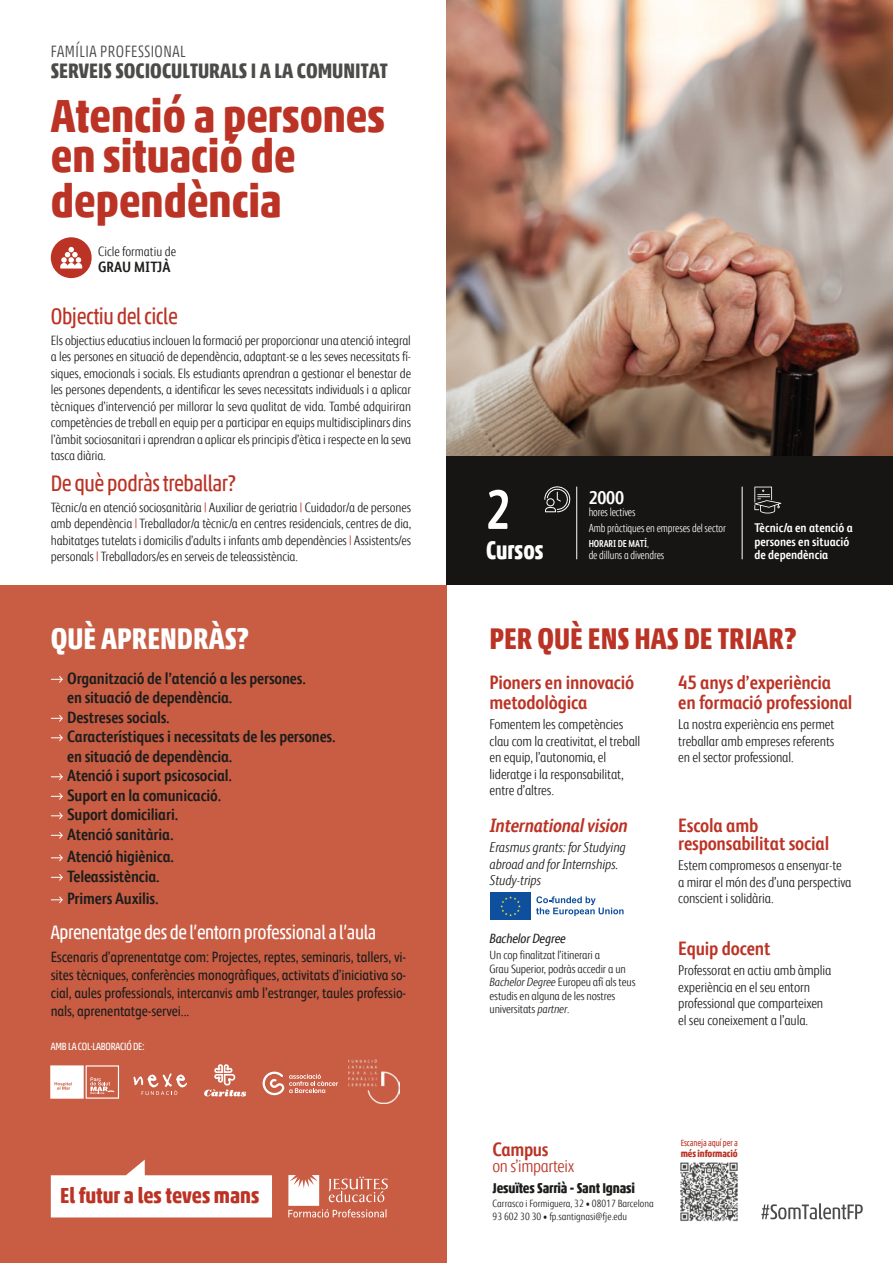
<style>
.page{position:relative;width:893px;height:1263px;background:#fff}
.page>*{position:absolute;margin:0;border:0;box-sizing:border-box;transform-origin:0 0}
.t1{font:700 55.65px "FS Albert Narrow";color:#fff;scale:.9 1}
.t2{font:700 condensed 46.5px/40.5px "Akko Pro";color:#bb3325}
.t3{font:700 condensed 30px "Akko Pro";color:#bb3325}
.t4{font:700 condensed 30px "Akko Pro";color:#fff}
.t5{font:700 condensed 25.5px "Akko Pro";color:#fff;scale:.9 1}
.t6{font:condensed 22.5px "Akko Pro";letter-spacing:-.02em;color:#bb3325}
.t7{font:700 condensed 21.75px "Akko Pro";color:#bb3325}
.t8{font:700 condensed 21px "Akko Pro";color:#4b4b4a}
.t9{font:700 19.5px/19.5px "FS Albert Narrow";letter-spacing:-.01em;color:#bb3325}
.t10{font:condensed 19.5px "Akko Pro";letter-spacing:-.02em;color:#fff}
.t11{font:italic 700 19.5px "FS Albert Narrow";letter-spacing:-.01em;color:#bb3325}
.t12{font:700 18.6px "FS Albert Narrow";color:#fff}
.t13{font:300 18px "FS Albert Narrow";letter-spacing:-.02em;color:#bb3325}
.t14{font:700 16.5px/19.5px "FS Albert Narrow";letter-spacing:-.01em;color:#1d1d1b}
.t15{font:300 condensed 16.5px "Akko Pro";letter-spacing:.03em;color:#4b4b4a}
.t16{font:15px/18px "FS Albert Narrow";letter-spacing:-.01em;color:#1d1d1b;text-align:justify}
.t17{font:700 15px "FS Albert Narrow";color:#1d1d1b}
.t18{font:300 14.25px/16.5px "FS Albert Narrow";letter-spacing:-.01em;color:#1d1d1b}
.t19{font:italic 300 14.25px/16.5px "FS Albert Narrow";letter-spacing:-.01em;color:#1d1d1b}
.t20{font:700 condensed 14.25px "Akko Pro";letter-spacing:-.01em;color:#1d1d1b}
.t21{font:300 13.5px/16.5px "FS Albert Narrow";letter-spacing:-.01em;color:#1d1d1b;text-align:justify}
.t22{font:italic 13.5px "FS Albert Narrow";letter-spacing:-.01em;color:#1d1d1b}
.t23{font:700 12.6px/13.5px "FS Albert Narrow";color:#fff}
.t24{font:300 12px/13.5px "FS Albert Narrow";letter-spacing:-.01em;color:#1d1d1b}
.t25{font:300 11.85px/15.9px "FS Albert Narrow";letter-spacing:-.01em;color:#fff;scale:.9 1}
.t26{font:300 10.5px/12.6px "FS Albert Narrow";color:#1d1d1b}
.t27{font:condensed 10.5px "Akko Pro";letter-spacing:-.02em;color:#fff}
.t28{font:700 10.2px "FS Albert Narrow";letter-spacing:-.01em;color:#fff;scale:.9 1}
.t29{font:700 condensed 9.9px "Akko Pro";letter-spacing:-.01em;color:#bb3325}
.t30{font:condensed 9px "Akko Pro";letter-spacing:-.01em;color:#bb3325;scale:.96 1}
.s1{color:#fff}
.s2{color:#bb3325}
.s3{font-weight:300}
.s4{font-style:italic}
</style>
<div class="page">
<img style="left:446px;top:0;width:447px;height:456px">
<div style="left:0;top:585px;width:446px;height:678px;background:#c85d44"></div>
<div style="left:51px;top:237px;width:41px;height:41px;background:#bb3325;border-radius:50%"></div>
<svg style="left:60px;top:247px;width:22px;height:21px"></svg>
<svg style="left:51px;top:676px;width:12px;height:7px"></svg>
<svg style="left:51px;top:715px;width:12px;height:7px"></svg>
<svg style="left:51px;top:734px;width:12px;height:8px"></svg>
<svg style="left:51px;top:773px;width:12px;height:8px"></svg>
<svg style="left:51px;top:793px;width:12px;height:7px"></svg>
<svg style="left:51px;top:812px;width:12px;height:8px"></svg>
<svg style="left:51px;top:832px;width:12px;height:7px"></svg>
<svg style="left:51px;top:854px;width:12px;height:8px"></svg>
<svg style="left:51px;top:874px;width:12px;height:7px"></svg>
<svg style="left:51px;top:896px;width:12px;height:8px"></svg>
<svg style="left:490px;top:892px;width:41px;height:1px"></svg>
<div style="left:490px;top:893px;width:41px;height:27px;background:#0e4f9e"></div>
<svg style="left:500px;top:896px;width:21px;height:20px"></svg>
<svg style="left:536px;top:896px;width:88px;height:20px"></svg>
<div style="left:446px;top:456px;width:447px;height:129px;background:#161513"></div>
<svg style="left:544px;top:486px;width:27px;height:26px"></svg>
<svg style="left:754px;top:487px;width:27px;height:26px"></svg>
<hr style="left:576px;top:487px;width:1px;height:72px;background:#fff">
<hr style="left:742px;top:487px;width:1px;height:72px;background:#fff">
<svg style="left:51px;top:1159px;width:221px;height:58px"></svg>
<img style="left:680px;top:1162px;width:58px;height:60px">
<svg style="left:761px;top:1203px;width:102px;height:16px"></svg>
<svg style="left:288px;top:1175px;width:100px;height:42px"></svg>
<svg style="left:263px;top:1071px;width:75px;height:24px"></svg>
<svg style="left:133px;top:1073px;width:54px;height:22px"></svg>
<svg style="left:50px;top:1065px;width:69px;height:34px"></svg>
<svg style="left:204px;top:1064px;width:43px;height:33px"></svg>
<img style="left:349px;top:1060px;width:50px;height:43px">
<p class="t15" style="left:51px;top:41px;width:136px">FAMÍLIA PROFESSIONAL</p>
<h3 class="t8" style="left:51px;top:58px;width:339px">SERVEIS SOCIOCULTURALS I A LA COMUNITAT</h3>
<h2 class="t2" style="left:51px;top:95px;width:336px">Atenció a persones en situació de</h2>
<h2 class="t2" style="left:51px;top:180px;width:232px">dependència</h2>
<p class="t21" style="left:98px;top:242px;width:80px">Cicle formatiu de</p>
<p class="t17" style="left:98px;top:256px;width:74px">GRAU MITJÀ</p>
<h3 class="t6" style="left:51px;top:302px;width:129px">Objectiu del cicle</h3>
<p class="t21" style="left:51px;top:331px;width:362px">Els objectius educatius inclouen la formació per proporcionar una atenció integral a les persones en situació de dependència, adaptant-se a les seves necessitats fí&shy;siques, emocionals i socials. Els estudiants aprendran a gestionar el benestar de les persones dependents, a identificar les seves necessitats individuals i a aplicar tècniques d’intervenció per millorar la seva qualitat de vida. També adquiriran competències de treball en equip per a participar en equips multidisciplinars dins l’àmbit sociosanitari i aprendran a aplicar els principis d’ètica i respecte en la seva tasca diària.</p>
<h3 class="t6" style="left:51px;top:469px;width:194px">De què podràs treballar?<span class="s1">?</span></h3>
<p class="t21" style="left:51px;top:498px;width:362px">Tècnic/a en atenció sociosanitària <span class="s2">|</span> Auxiliar de geriatria <span class="s2">|</span> Cuidador/a de persones amb dependència <span class="s2">|</span> Treballador/a tècnic/a en centres residencials, centres de dia, habitatges tutelats i domicilis d’adults i infants amb dependències <span class="s2">|</span> Assistents/es personals <span class="s2">|</span> Treballadors/es en serveis de teleassistència.</p>
<h3 class="t4" style="left:51px;top:620px;width:200px">QUÈ APRENDRÀS?</h3>
<p class="t14" style="left:67px;top:668px;width:270px">Organització de l’atenció a les persones.<br>en situació de dependència.<br>Destreses socials.<br>Característiques i necessitats de les persones. en situació de dependència.<br>Atenció i suport psicosocial.<br>Suport en la comunicació.<br>Suport domiciliari.<br>Atenció sanitària.</p>
<p class="t14" style="left:67px;top:846px;width:108px">Atenció higiènica.<br>Teleassistència.</p>
<p class="t14" style="left:67px;top:888px;width:93px">Primers Auxilis.</p>
<h3 class="t10" style="left:51px;top:921px;width:327px">Aprenentatge des de l’entorn professional a l’aula</h3>
<p class="t16" style="left:51px;top:947px;width:357px">Escenaris d’aprenentatge com: Projectes, reptes, seminaris, tallers, vi&shy;sites tècniques, conferències monogràfiques, activitats d’iniciativa so&shy;cial, aules professionals, intercanvis amb l’estranger, taules professio&shy;nals, aprenentatge-servei...</p>
<p class="t27" style="left:51px;top:1040px;width:96px">AMB LA COL·LABORACIÓ DE:</p>
<h3 class="t7" style="left:60px;top:1182px;width:201px">El futur a les teves mans</h3>
<h1 class="t1" style="left:486px;top:469px;width:29px">2</h1>
<h3 class="t5" style="left:486px;top:535px;width:65px">Cursos</h3>
<h3 class="t12" style="left:589px;top:484px;width:37px">2000</h3>
<p class="t25" style="left:589px;top:503px;width:154px">hores lectives<br>Amb pràctiques en empreses del sector</p>
<p class="t28" style="left:589px;top:536px;width:68px">HORARI DE MATÍ<span class="s3">,</span></p>
<p class="t25" style="left:589px;top:547px;width:86px">de dilluns a divendres</p>
<p class="t23" style="left:754px;top:520px;width:100px">Tècnic/a en atenció a persones en situació de dependència</p>
<h3 class="t3" style="left:490px;top:620px;width:308px">PER QUÈ ENS HAS DE TRIAR?</h3>
<h3 class="t9" style="left:490px;top:672px;width:146px">Pioners en innovació metodològica</h3>
<p class="t18" style="left:490px;top:715px;width:152px">Fomentem les competències clau com la creativitat, el treball en equip, l’autonomia, el lideratge i la responsabilitat, entre d’altres.</p>
<h3 class="t9" style="left:678px;top:815px;width:152px;line-height:18px">Escola amb responsabilitat social</h3>
<p class="t18" style="left:678px;top:856px;width:175px">Estem compromesos a ensenyar-te a mirar el món des d’una perspectiva conscient i solidària.</p>
<h3 class="t9" style="left:678px;top:672px;width:176px">45 anys d’experiència en formació professional</h3>
<p class="t18" style="left:678px;top:715px;width:158px;text-align:justify">La nostra experiència ens permet treballar amb empreses referents en el sector professional.</p>
<h3 class="t11" style="left:490px;top:811px;width:140px">International vision</h3>
<p class="t19" style="left:490px;top:838px;width:138px">Erasmus grants: for Studying abroad and for Internships.<br>Study-trips</p>
<p class="t22" style="left:490px;top:929px;width:78px">Bachelor Degree</p>
<p class="t24" style="left:490px;top:947px;width:147px">Un cop finalitzat l’itinerari a<br>Grau Superior, podràs accedir a un<br><span class="s4">Bachelor Degree</span> Europeu afí als teus estudis en alguna de les nostres universitats <span class="s4">partner</span>.</p>
<h3 class="t9" style="left:678px;top:937px;width:94px">Equip docent</h3>
<p class="t18" style="left:678px;top:961px;width:155px">Professorat en actiu amb àmplia experiència en el seu entorn professional que comparteixen el seu coneixement a l’aula.</p>
<h3 class="t9" style="left:493px;top:1138px;width:58px">Campus</h3>
<h3 class="t13" style="left:493px;top:1153px;width:83px">on s’imparteix</h3>
<p class="t20" style="left:493px;top:1179px;width:144px">Jesuïtes Sarrià - Sant Ignasi</p>
<p class="t26" style="left:493px;top:1197px;width:163px">Carrasco i Formiguera, 32 • 08017 Barcelona<br>93 602 30 30 • fp.santignasi@fje.edu</p>
<p class="t30" style="left:681px;top:1137px;width:61px">Escaneja aquí per a</p>
<p class="t29" style="left:681px;top:1147px;width:58px">més informació</p>
</div>
